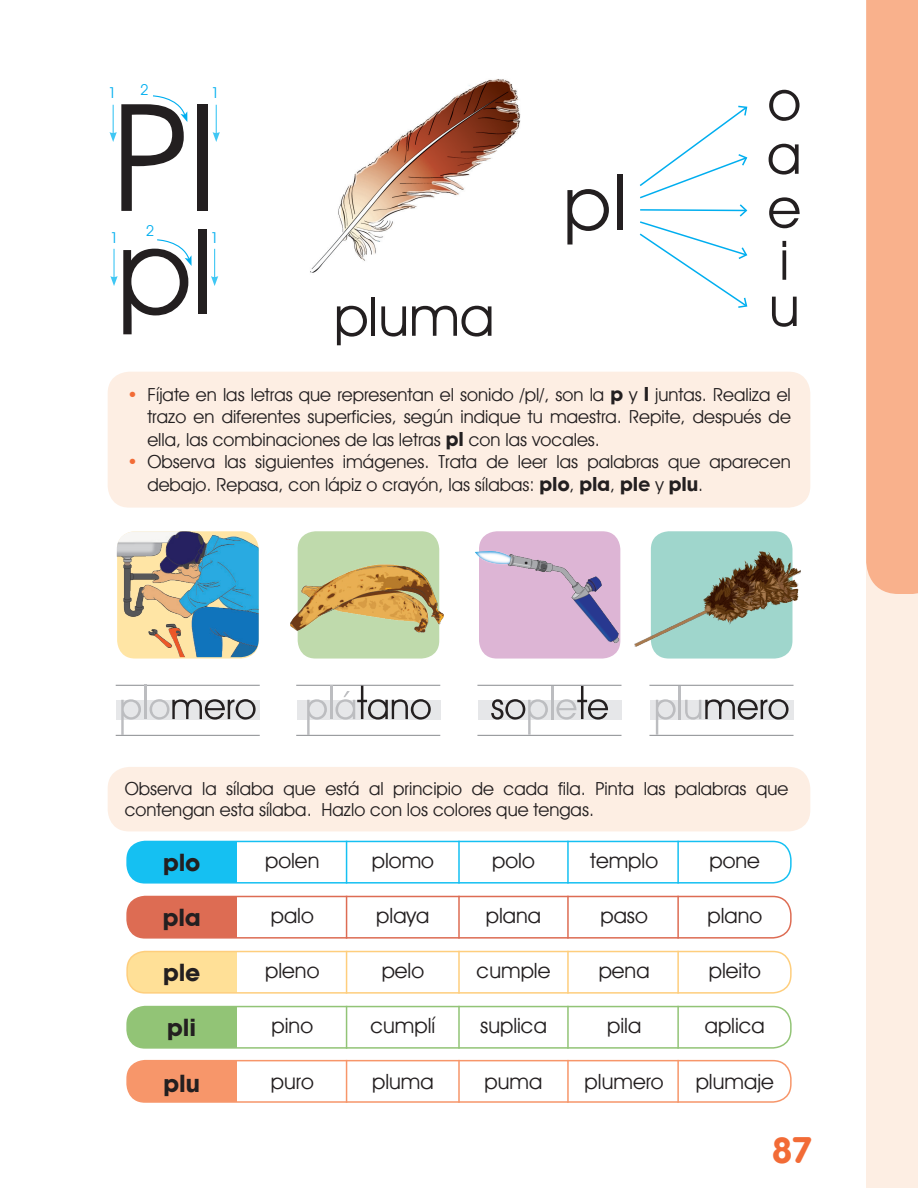
<style>
.page{position:relative;width:918px;height:1188px;background:#fff}
.page>*{position:absolute;margin:0;border:0;box-sizing:border-box;transform-origin:0 0}
.t1{font:150px "Avant Guard SW";color:#231f20}
.t2{font:118.5px "Avant Guard SW";color:#231f20}
.t3{font:75px "Century Gothic";color:#231f20}
.t4{font:54.75px "Avant Guard SW";color:#231f20}
.t5{font:36px "VAG Rounded Bold";color:#f26b36}
.TEXTO{font:700 24px "Avant Guard SW";color:#231f20}
.TEXTO-2{font:21px "Avant Guard SW";color:#231f20}
.TEXTO-3{font:18px/21.6px "Avant Guard SW";color:#231f20}
.TEXTO-4{font:15px "Avant Guard SW";color:#00aeef}
.s1{font-family:"Century Gothic";color:#f26b36}
.s2{font-weight:700;font-size:19.5px}
.s3{font-family:"Century Gothic";font-weight:700;font-size:19.5px}
</style>
<div class="page">
<div style="left:866px;top:282px;width:52px;height:906px;background:#fdeee3"></div>
<div style="left:866px;top:0;width:52px;height:594px;background:#f9b18c"></div>
<div style="left:116px;top:700px;width:144px;height:20px;background:#e6e7e9"></div>
<hr style="left:116px;top:685px;width:144px;height:1px;background:#939598">
<hr style="left:116px;top:735px;width:144px;height:1px;background:#939598">
<svg style="left:121px;top:699px;width:20px;height:36px"></svg>
<div style="left:108px;top:767px;width:702px;height:64px;background:#fdeee3;border-radius:22px"></div>
<div style="left:108px;top:372px;width:702px;height:136px;background:#fdeee3;border-radius:22px"></div>
<hr style="left:113px;top:249px;width:2px;height:29px;background:#40c7f4">
<svg style="left:110px;top:276px;width:8px;height:10px"></svg>
<svg style="left:211px;top:249px;width:7px;height:37px"></svg>
<svg style="left:110px;top:105px;width:7px;height:37px"></svg>
<svg style="left:213px;top:105px;width:7px;height:37px"></svg>
<svg style="left:153px;top:95px;width:34px;height:27px"></svg>
<svg style="left:157px;top:239px;width:35px;height:27px"></svg>
<svg style="left:639px;top:105px;width:109px;height:203px"></svg>
<div style="left:297px;top:700px;width:144px;height:20px;background:#e6e7e9"></div>
<hr style="left:296px;top:685px;width:144px;height:1px;background:#939598">
<hr style="left:296px;top:735px;width:144px;height:1px;background:#939598">
<div style="left:478px;top:700px;width:144px;height:20px;background:#e6e7e9"></div>
<hr style="left:477px;top:685px;width:145px;height:1px;background:#939598">
<hr style="left:477px;top:735px;width:145px;height:1px;background:#939598">
<div style="left:650px;top:700px;width:144px;height:20px;background:#e6e7e9"></div>
<hr style="left:649px;top:685px;width:145px;height:1px;background:#939598">
<hr style="left:649px;top:735px;width:145px;height:1px;background:#939598">
<hr style="left:144px;top:685px;width:3px;height:34px;background:#bcbdc0">
<svg style="left:150px;top:699px;width:106px;height:21px"></svg>
<svg style="left:307px;top:699px;width:20px;height:36px"></svg>
<hr style="left:330px;top:686px;width:2px;height:33px;background:#bcbdc0">
<svg style="left:335px;top:686px;width:96px;height:34px"></svg>
<svg style="left:491px;top:699px;width:57px;height:36px"></svg>
<hr style="left:551px;top:686px;width:2px;height:33px;background:#bcbdc0">
<svg style="left:556px;top:686px;width:52px;height:34px"></svg>
<svg style="left:656px;top:699px;width:20px;height:36px"></svg>
<hr style="left:679px;top:686px;width:2px;height:33px;background:#bcbdc0">
<svg style="left:685px;top:699px;width:104px;height:21px"></svg>
<div style="left:127px;top:841px;width:110px;height:42px;background:#15c0f2"></div>
<div style="left:126px;top:841px;width:666px;height:43px;border:2px solid #15c0f2;border-radius:18px"></div>
<hr style="left:346px;top:841px;width:1px;height:43px;background:#15c0f2">
<hr style="left:458px;top:841px;width:2px;height:43px;background:#15c0f2">
<hr style="left:567px;top:841px;width:2px;height:43px;background:#15c0f2">
<hr style="left:677px;top:841px;width:2px;height:43px;background:#15c0f2">
<div style="left:127px;top:896px;width:110px;height:42px;background:#dd6c53"></div>
<div style="left:126px;top:896px;width:666px;height:43px;border:2px solid #dd6c53;border-radius:18px"></div>
<hr style="left:346px;top:896px;width:1px;height:43px;background:#dd6c53">
<hr style="left:458px;top:896px;width:2px;height:43px;background:#dd6c53">
<hr style="left:567px;top:896px;width:2px;height:43px;background:#dd6c53">
<hr style="left:677px;top:896px;width:2px;height:43px;background:#dd6c53">
<div style="left:127px;top:952px;width:110px;height:41px;background:#ffe097"></div>
<div style="left:126px;top:951px;width:666px;height:43px;border:2px solid #fece7d;border-radius:18px"></div>
<hr style="left:346px;top:951px;width:1px;height:43px;background:#fece7d">
<hr style="left:458px;top:951px;width:2px;height:43px;background:#fece7d">
<hr style="left:567px;top:951px;width:2px;height:43px;background:#fece7d">
<hr style="left:677px;top:951px;width:2px;height:43px;background:#fece7d">
<div style="left:127px;top:1007px;width:110px;height:41px;background:#92c476"></div>
<div style="left:126px;top:1006px;width:666px;height:43px;border:2px solid #92c476;border-radius:18px"></div>
<hr style="left:346px;top:1006px;width:1px;height:43px;background:#92c476">
<hr style="left:458px;top:1006px;width:2px;height:43px;background:#92c476">
<hr style="left:567px;top:1006px;width:2px;height:43px;background:#92c476">
<hr style="left:677px;top:1006px;width:2px;height:43px;background:#92c476">
<div style="left:127px;top:1061px;width:110px;height:41px;background:#f7966a"></div>
<div style="left:126px;top:1060px;width:666px;height:43px;border:2px solid #f7966a;border-radius:18px"></div>
<hr style="left:346px;top:1060px;width:1px;height:43px;background:#f7966a">
<hr style="left:458px;top:1060px;width:2px;height:43px;background:#f7966a">
<hr style="left:567px;top:1060px;width:2px;height:43px;background:#f7966a">
<hr style="left:677px;top:1060px;width:2px;height:43px;background:#f7966a">
<img style="left:310px;top:79px;width:211px;height:194px">
<img style="left:291px;top:531px;width:153px;height:128px">
<img style="left:117px;top:531px;width:142px;height:126px">
<img style="left:634px;top:531px;width:167px;height:128px">
<img style="left:475px;top:531px;width:146px;height:128px">
<p class="TEXTO-4" style="left:140px;top:81px;width:10px">2</p>
<p class="TEXTO-4" style="left:108px;top:84px;width:10px">1</p>
<p class="TEXTO-4" style="left:211px;top:84px;width:10px">1</p>
<p class="t1" style="left:112px;top:67px;width:105px">Pl</p>
<p class="t2" style="left:117px;top:200px;width:98px">pl</p>
<p class="TEXTO-4" style="left:146px;top:222px;width:10px">2</p>
<p class="TEXTO-4" style="left:110px;top:228px;width:10px">1</p>
<p class="TEXTO-4" style="left:211px;top:228px;width:10px">1</p>
<p class="t4" style="left:334px;top:283px;width:162px">pluma</p>
<p class="t3" style="left:562px;top:157px;width:68px">pl</p>
<p class="t4" style="left:768px;top:67px;width:35px">o</p>
<p class="t4" style="left:767px;top:121px;width:36px">a</p>
<p class="t4" style="left:768px;top:175px;width:35px">e</p>
<p class="t4" style="left:779px;top:227px;width:11px">i</p>
<p class="t4" style="left:769px;top:273px;width:32px">u</p>
<p class="TEXTO-3" style="left:127px;top:384px;width:665px;text-align:right"><span class="s1">•</span> Fíjate en las letras que representan el sonido /pl/, son la <span class="s2">p</span> y <span class="s2">l</span> juntas. Realiza el trazo en diferentes superficies, según indique tu maestra. Repite, después de</p>
<p class="TEXTO-3" style="left:147px;top:429px;width:454px">ella, las combinaciones de las letras <span class="s2">pl</span> con las vocales.</p>
<p class="TEXTO-3" style="left:147px;top:450px;width:645px;line-height:23.4px;text-indent:-20px"><span class="s1">•</span> Observa las siguientes imágenes. Trata de leer las palabras que aparecen debajo. Repasa, con lápiz o crayón, las sílabas: <span class="s2">plo</span>, <span class="s2">pla</span>, <span class="s2">pl</span><span class="s3">e</span> y <span class="s2">plu</span>.</p>
<p class="TEXTO-3" style="left:125px;top:778px;width:665px">Observa la sílaba que está al principio de cada fila. Pinta las palabras que contengan esta sílaba. Hazlo con los colores que tengas.</p>
<p class="TEXTO" style="left:163px;top:847px;width:38px">plo</p>
<p class="TEXTO-2" style="left:265px;top:847px;width:56px">polen</p>
<p class="TEXTO-2" style="left:372px;top:847px;width:64px">plomo</p>
<p class="TEXTO-2" style="left:492px;top:847px;width:44px">polo</p>
<p class="TEXTO-2" style="left:590px;top:847px;width:69px">templo</p>
<p class="TEXTO-2" style="left:710px;top:847px;width:52px">pone</p>
<p class="TEXTO" style="left:163px;top:902px;width:39px">pla</p>
<p class="TEXTO-2" style="left:271px;top:902px;width:45px">palo</p>
<p class="TEXTO-2" style="left:376px;top:902px;width:55px">playa</p>
<p class="TEXTO-2" style="left:486px;top:902px;width:57px">plana</p>
<p class="TEXTO-2" style="left:600px;top:902px;width:49px">paso</p>
<p class="TEXTO-2" style="left:707px;top:902px;width:56px">plano</p>
<p class="TEXTO" style="left:163px;top:958px;width:38px">ple</p>
<p class="TEXTO-2" style="left:265px;top:958px;width:56px">pleno</p>
<p class="TEXTO-2" style="left:382px;top:958px;width:44px">pelo</p>
<p class="TEXTO-2" style="left:477px;top:958px;width:75px">cumple</p>
<p class="TEXTO-2" style="left:599px;top:958px;width:52px">pena</p>
<p class="TEXTO-2" style="left:709px;top:958px;width:54px">pleito</p>
<p class="TEXTO" style="left:167px;top:1013px;width:30px">pli</p>
<p class="TEXTO-2" style="left:272px;top:1013px;width:43px">pino</p>
<p class="TEXTO-2" style="left:370px;top:1013px;width:66px">cumplí</p>
<p class="TEXTO-2" style="left:480px;top:1013px;width:68px">suplica</p>
<p class="TEXTO-2" style="left:607px;top:1013px;width:36px">pila</p>
<p class="TEXTO-2" style="left:705px;top:1013px;width:62px">aplica</p>
<p class="TEXTO" style="left:164px;top:1069px;width:38px">plu</p>
<p class="TEXTO-2" style="left:271px;top:1069px;width:44px">puro</p>
<p class="TEXTO-2" style="left:372px;top:1069px;width:63px">pluma</p>
<p class="TEXTO-2" style="left:485px;top:1069px;width:59px">puma</p>
<p class="TEXTO-2" style="left:585px;top:1069px;width:81px">plumero</p>
<p class="TEXTO-2" style="left:696px;top:1069px;width:80px">plumaje</p>
<h3 class="t5" style="left:772px;top:1129px;width:42px">87</h3>
</div>
